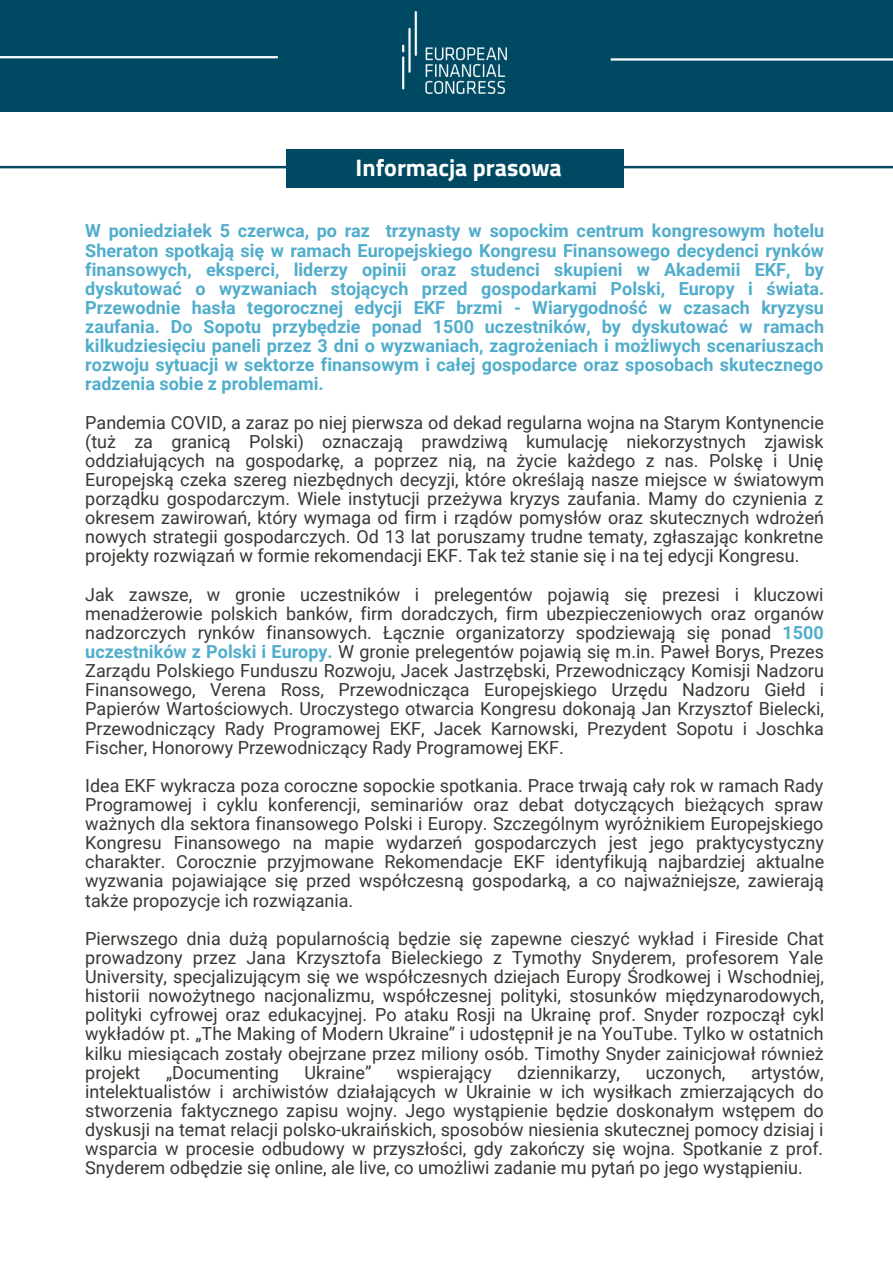
<style>
.page{position:relative;width:893px;height:1264px;background:#fff}
.page>*{position:absolute;margin:0;border:0;box-sizing:border-box;transform-origin:0 0}
.t1{font:700 24px "Titillium Web";color:#fff}
.t2{font:18px/19px "Roboto";color:#3a3733;text-align:justify}
.t3{font:700 18px/19px "Roboto";color:#51adcc;text-align:justify}
.s1{font-weight:700;color:#51adcc}
</style>
<div class="page">
<div style="left:0;top:0;width:892px;height:112px;background:#004962"></div>
<img style="left:403px;top:11px;width:103px;height:82px">
<hr style="left:0;top:56px;width:278px;height:2px;background:#fff">
<hr style="left:610px;top:58px;width:282px;height:3px;background:#fff">
<div style="left:286px;top:149px;width:337px;height:38px;background:#004962"></div>
<hr style="left:0;top:166px;width:892px;height:2px;background:#004962">
<p class="t1" style="left:355px;top:148px;width:208px">Informacja prasowa</p>
<p class="t3" style="left:85px;top:222px;width:740px">W poniedziałek 5 czerwca, po raz trzynasty w sopockim centrum kongresowym hotelu Sheraton spotkają się w ramach Europejskiego Kongresu Finansowego decydenci rynków finansowych, eksperci, liderzy opinii oraz studenci skupieni w Akademii EKF, by dyskutować o wyzwaniach stojących przed gospodarkami Polski, Europy i świata.<br>Przewodnie hasła tegorocznej edycji EKF brzmi - Wiarygodność w czasach kryzysu zaufania. Do Sopotu przybędzie ponad 1500 uczestników, by dyskutować w ramach kilkudziesięciu paneli przez 3 dni o wyzwaniach, zagrożeniach i możliwych scenariuszach rozwoju sytuacji w sektorze finansowym i całej gospodarce oraz sposobach skutecznego radzenia sobie z problemami.</p>
<p class="t2" style="left:85px;top:413px;width:740px">Pandemia COVID, a zaraz po niej pierwsza od dekad regularna wojna na Starym Kontynencie (tuż za granicą Polski) oznaczają prawdziwą kumulację niekorzystnych zjawisk oddziałujących na gospodarkę, a poprzez nią, na życie każdego z nas. Polskę i Unię Europejską czeka szereg niezbędnych decyzji, które określają nasze miejsce w światowym porządku gospodarczym. Wiele instytucji przeżywa kryzys zaufania. Mamy do czynienia z okresem zawirowań, który wymaga od firm i rządów pomysłów oraz skutecznych wdrożeń nowych strategii gospodarczych. Od 13 lat poruszamy trudne tematy, zgłaszając konkretne projekty rozwiązań w formie rekomendacji EKF. Tak też stanie się i na tej edycji Kongresu.</p>
<p class="t2" style="left:85px;top:585px;width:740px">Jak zawsze, w gronie uczestników i prelegentów pojawią się prezesi i kluczowi menadżerowie polskich banków, firm doradczych, firm ubezpieczeniowych oraz organów nadzorczych rynków finansowych. Łącznie organizatorzy spodziewają się ponad <span class="s1">1500 uczestników z Polski i Europy.</span> W gronie prelegentów pojawią się m.in. Paweł Borys, Prezes Zarządu Polskiego Funduszu Rozwoju, Jacek Jastrzębski, Przewodniczący Komisji Nadzoru Finansowego, Verena Ross, Przewodnicząca Europejskiego Urzędu Nadzoru Giełd i Papierów Wartościowych. Uroczystego otwarcia Kongresu dokonają Jan Krzysztof Bielecki, Przewodniczący Rady Programowej EKF, Jacek Karnowski, Prezydent Sopotu i Joschka Fischer, Honorowy Przewodniczący Rady Programowej EKF.</p>
<p class="t2" style="left:85px;top:776px;width:740px">Idea EKF wykracza poza coroczne sopockie spotkania. Prace trwają cały rok w ramach Rady Programowej i cyklu konferencji, seminariów oraz debat dotyczących bieżących spraw ważnych dla sektora finansowego Polski i Europy. Szczególnym wyróżnikiem Europejskiego Kongresu Finansowego na mapie wydarzeń gospodarczych jest jego praktycystyczny charakter. Corocznie przyjmowane Rekomendacje EKF identyfikują najbardziej aktualne wyzwania pojawiające się przed współczesną gospodarką, a co najważniejsze, zawierają także propozycje ich rozwiązania.</p>
<p class="t2" style="left:85px;top:929px;width:740px">Pierwszego dnia dużą popularnością będzie się zapewne cieszyć wykład i Fireside Chat prowadzony przez Jana Krzysztofa Bieleckiego z Tymothy Snyderem, profesorem Yale University, specjalizującym się we współczesnych dziejach Europy Środkowej i Wschodniej, historii nowożytnego nacjonalizmu, współczesnej polityki, stosunków międzynarodowych, polityki cyfrowej oraz edukacyjnej. Po ataku Rosji na Ukrainę prof. Snyder rozpoczął cykl wykładów pt. „The Making of Modern Ukraine” i udostępnił je na YouTube. Tylko w ostatnich kilku miesiącach zostały obejrzane przez miliony osób. Timothy Snyder zainicjował również projekt</p>
<p class="t2" style="left:85px;top:1062px;width:740px;text-indent:665px">artystów, intelektualistów i archiwistów działających w Ukrainie w ich wysiłkach zmierzających do stworzenia faktycznego zapisu wojny. Jego wystąpienie będzie doskonałym wstępem do dyskusji na temat relacji polsko-ukraińskich, sposobów niesienia skutecznej pomocy dzisiaj i wsparcia w procesie odbudowy w przyszłości, gdy zakończy się wojna. Spotkanie z prof.<br>Snyderem odbędzie się online, ale live, co umożliwi zadanie mu pytań po jego wystąpieniu.</p>
<p class="t2" style="left:166px;top:1062px;width:114px">„Documenting</p>
<p class="t2" style="left:304px;top:1062px;width:68px">Ukraine”</p>
<p class="t2" style="left:397px;top:1062px;width:96px">wspierający</p>
<p class="t2" style="left:517px;top:1062px;width:104px">dziennikarzy,</p>
<p class="t2" style="left:645px;top:1062px;width:81px">uczonych,</p>
</div>
